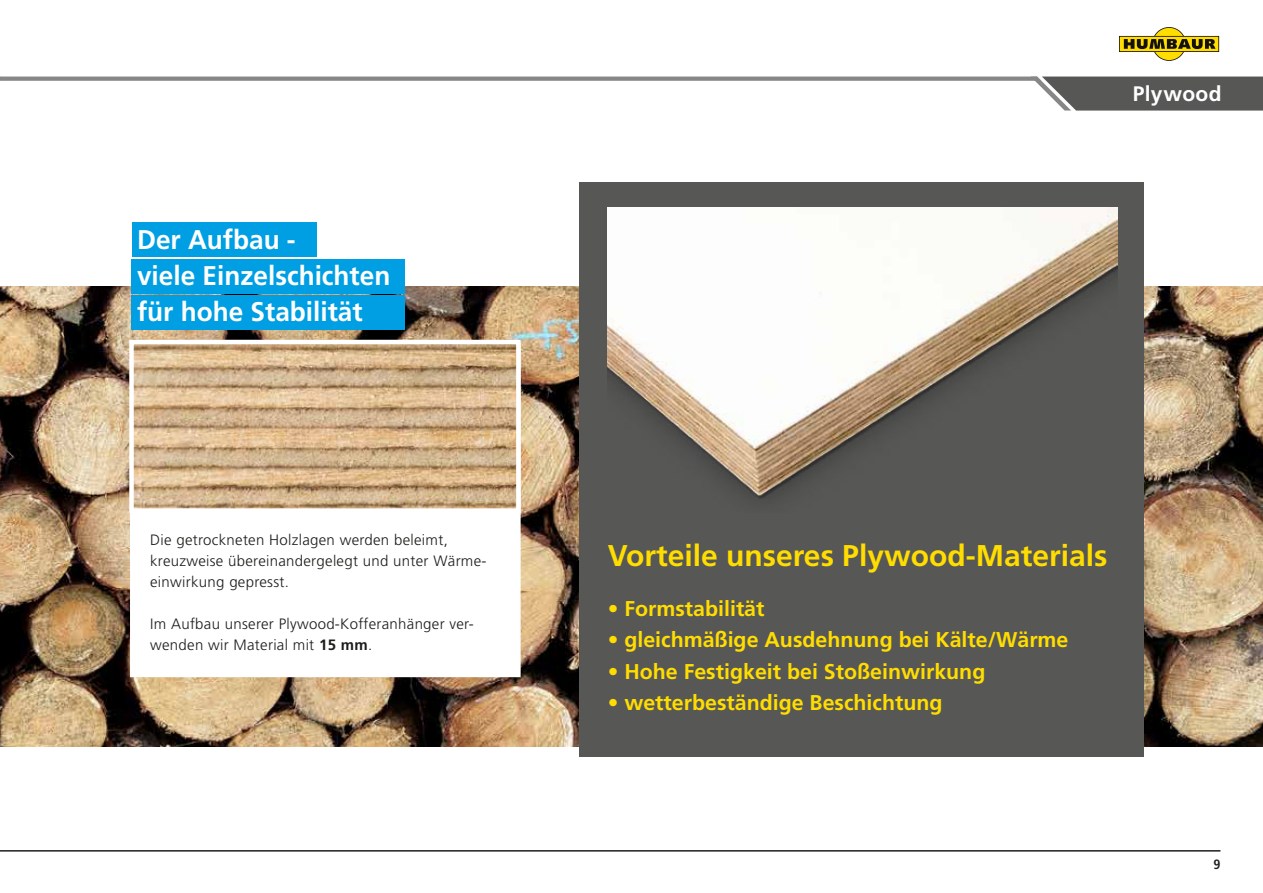
<style>
.page{position:relative;width:1263px;height:893px;background:#fff}
.page>*{position:absolute;margin:0;border:0;box-sizing:border-box;transform-origin:0 0}
.t1{font:700 30px "Frutiger LT";color:#fd0}
.t2{font:700 27px/36px "Frutiger LT";color:#fff}
.t3{font:700 21.3px "Frutiger LT";color:#fd0}
.t4{font:700 21px "Frutiger LT";letter-spacing:.015em;color:#fff}
.t5{font:300 15px/21px "Frutiger LT";letter-spacing:.02em;color:#1d1d1b}
.t6{font:700 condensed 13.5px "Frutiger LT";color:#1d1d1b}
.s1{font-weight:700}
</style>
<div class="page">
<img style="left:0;top:286px;width:1263px;height:460px">
<hr style="left:0;top:850px;width:1220px;height:2px;background:#1d1d1b">
<svg style="left:1119px;top:27px;width:100px;height:34px"></svg>
<svg style="left:0;top:77px;width:1263px;height:34px"></svg>
<div style="left:132px;top:223px;width:184px;height:34px;background:#009fe3"></div>
<div style="left:132px;top:259px;width:272px;height:34px;background:#009fe3"></div>
<div style="left:132px;top:296px;width:272px;height:34px;background:#009fe3"></div>
<div style="left:579px;top:182px;width:564px;height:575px;background:#575756"></div>
<div style="left:130px;top:343px;width:391px;height:334px;background:#fff"></div>
<img style="left:134px;top:345px;width:382px;height:163px">
<div style="left:129px;top:340px;width:392px;height:173px;border:4px solid #fff"></div>
<img style="left:608px;top:208px;width:509px;height:292px">
<h2 class="t2" style="left:137px;top:222px;width:255px">Der Aufbau -<br>viele Einzelschichten für hohe Stabilität</h2>
<p class="t5" style="left:150px;top:529px;width:338px">Die getrockneten Holzlagen werden beleimt, kreuzweise übereinandergelegt und unter Wärme&shy;einwirkung gepresst.</p>
<p class="t5" style="left:150px;top:613px;width:325px">Im Aufbau unserer Plywood-Kofferanhänger ver&shy;wenden wir Material mit <span class="s1">15 mm</span>.</p>
<h3 class="t4" style="left:1133px;top:81px;width:90px">Plywood</h3>
<h1 class="t1" style="left:608px;top:538px;width:501px">Vorteile unseres Plywood-Materials</h1>
<h3 class="t3" style="left:608px;top:596px;width:158px">• Formstabilität</h3>
<h3 class="t3" style="left:608px;top:627px;width:462px">• gleichmäßige Ausdehnung bei Kälte/Wärme</h3>
<h3 class="t3" style="left:608px;top:659px;width:379px">• Hohe Festigkeit bei Stoßeinwirkung</h3>
<h3 class="t3" style="left:608px;top:690px;width:336px">• wetterbeständige Beschichtung</h3>
<p class="t6" style="left:1213px;top:856px;width:9px">9</p>
</div>
